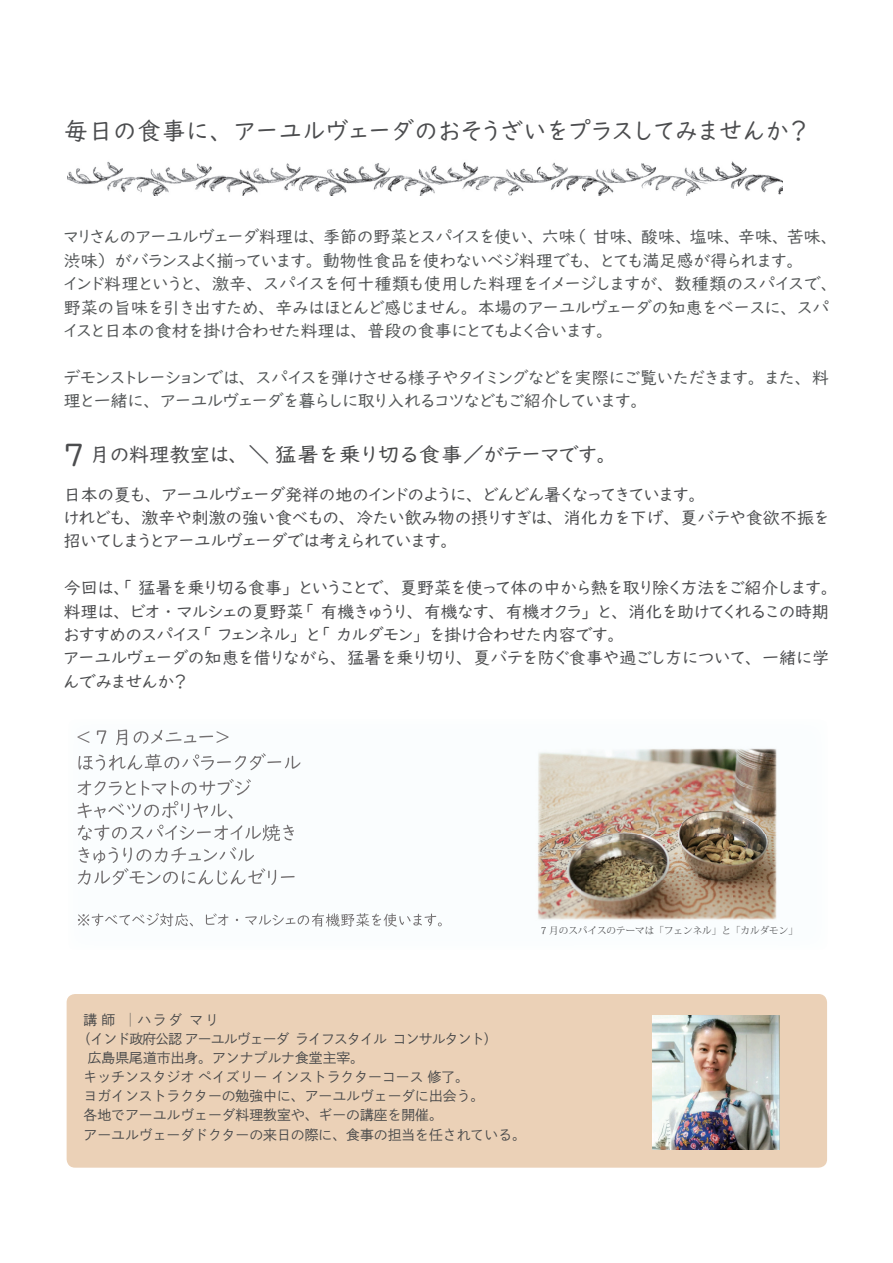
<style>
.page{position:relative;width:893px;height:1263px;background:#fff}
.page>*{position:absolute;margin:0;border:0;box-sizing:border-box;transform-origin:0 0}
.t1{font:31.95px "UD Digi Kyokasho NK R";color:#4c4d4f}
.t2{font:24.6px "UD Digi Kyokasho NK R";letter-spacing:.06em;color:#4c4d4f;scale:.95 1}
.t3{font:20.25px "UD Digi Kyokasho NK R";color:#4c4d4f}
.t4{font:16.95px/23.4px "UD Digi Kyokasho NK R";color:#4c4d4f}
.t5{font:16.95px/23.4px "UD Digi Kyokasho NK R";color:#545758}
.t6{font:16.95px/23.4px "UD Digi Kyokasho NK R";letter-spacing:.025em;color:#545758}
.t7{font:16.95px/23.4px "UD Digi Kyokasho NK R";color:#545758;scale:.94 1}
.t8{font:13.8px "DNP Shuei Go Kin Std L";color:#474849}
.t9{font:13.8px "DNP Shuei Go Kin Std L";letter-spacing:-.06em;color:#474849}
.t10{font:9.6px "Koz Min Pr 6 N";color:#505153}
.s1{color:#474849}
.s2{font-family:"Koz Min Pr 6 N"}
</style>
<div class="page">
<div style="left:67px;top:994px;width:760px;height:174px;background:#ebd1b7;border-radius:9px"></div>
<img style="left:68px;top:161px;width:715px;height:34px">
<img style="left:652px;top:1016px;width:128px;height:133px">
<img style="left:77px;top:729px;width:152px;height:16px">
<img style="left:78px;top:753px;width:222px;height:18px">
<img style="left:77px;top:779px;width:174px;height:17px">
<img style="left:77px;top:801px;width:156px;height:18px">
<img style="left:78px;top:824px;width:216px;height:17px">
<img style="left:78px;top:847px;width:176px;height:16px">
<img style="left:78px;top:868px;width:217px;height:17px">
<img style="left:78px;top:913px;width:364px;height:14px">
<img style="left:537px;top:748px;width:240px;height:172px">
<h2 class="t2" style="left:64px;top:117px;width:167px">毎日の食事に、</h2>
<h2 class="t2" style="left:234px;top:117px;width:604px">アーユルヴェーダのおそうざいをプラスしてみませんか?</h2>
<p class="t7" style="left:601px;top:225px;width:244px;text-indent:-537px">マリさんのアーユルヴェーダ料理は、季節の野菜とスパイスを使い、六味（甘味、酸味、塩味、辛味、苦味、とても満足感が得られます。</p>
<p class="t5" style="left:323px;top:249px;width:271px">動物性食品を使わないベジ料理でも、</p>
<p class="t6" style="left:264px;top:249px;width:567px;text-indent:-200px">渋味）がバランスよく揃っています。<br>スパイスを何十種類も使用した料理をイメージしますが、　数種類のスパイスで、</p>
<p class="t5" style="left:212px;top:272px;width:44px">激辛、</p>
<p class="t6" style="left:64px;top:272px;width:141px">インド料理というと、</p>
<p class="t5" style="left:64px;top:296px;width:205px">野菜の旨味を引き出すため、</p>
<p class="t5" style="left:276px;top:296px;width:195px">辛みはほとんど感じません。</p>
<p class="t5" style="left:478px;top:296px;width:313px">本場のアーユルヴェーダの知恵をベースに、</p>
<p class="t5" style="left:64px;top:319px;width:297px">イスと日本の食材を掛け合わせた料理は、</p>
<p class="t5" style="left:368px;top:319px;width:238px">普段の食事にとてもよく合います。</p>
<p class="t5" style="left:797px;top:296px;width:33px">スパ</p>
<p class="t5" style="left:256px;top:366px;width:502px">スパイスを弾けさせる様子やタイミングなどを実際にご覧いただきます。</p>
<p class="t5" style="left:160px;top:366px;width:480px;text-indent:-97px">デモンストレーションでは、<br>アーユルヴェーダを暮らしに取り入れるコツなどもご紹介しています。</p>
<p class="t5" style="left:64px;top:389px;width:90px">理と一緒に、</p>
<p class="t3" style="left:90px;top:443px;width:518px">月の料理教室は、＼<span class="s1">猛暑を乗り切る食事</span>／がテーマです。</p>
<h1 class="t1" style="left:64px;top:437px;width:23px">7</h1>
<p class="t4" style="left:64px;top:483px;width:91px">日本の夏も、</p>
<p class="t4" style="left:162px;top:483px;width:314px">アーユルヴェーダ発祥の地のインドのように、</p>
<p class="t4" style="left:483px;top:483px;width:215px">どんどん暑くなってきています。</p>
<p class="t5" style="left:765px;top:366px;width:40px">また、</p>
<p class="t5" style="left:812px;top:366px;width:19px">料</p>
<p class="t4" style="left:564px;top:506px;width:110px">消化力を下げ、</p>
<p class="t4" style="left:142px;top:506px;width:207px">激辛や刺激の強い食べもの、</p>
<p class="t4" style="left:680px;top:506px;width:150px">夏バテや食欲不振を</p>
<p class="t4" style="left:356px;top:506px;width:201px">冷たい飲み物の摂りすぎは、</p>
<p class="t4" style="left:64px;top:506px;width:387px">けれども、<br>招いてしまうとアーユルヴェーダでは考えられています。</p>
<p class="t4" style="left:400px;top:576px;width:430px">夏野菜を使って体の中から熱を取り除く方法をご紹介します。</p>
<p class="t4" style="left:64px;top:576px;width:330px">今回は、「猛暑を乗り切る食事」ということで、</p>
<p class="t4" style="left:130px;top:600px;width:286px">ビオ・マルシェの夏野菜「有機きゅうり、</p>
<p class="t4" style="left:424px;top:600px;width:74px">有機なす、</p>
<p class="t4" style="left:505px;top:600px;width:116px">有機オクラ」と、</p>
<p class="t4" style="left:64px;top:600px;width:554px">料理は、<br>おすすめのスパイス「フェンネル」と「カルダモン」を掛け合わせた内容です。</p>
<p class="t4" style="left:628px;top:600px;width:202px">消化を助けてくれるこの時期</p>
<p class="t4" style="left:64px;top:646px;width:276px">アーユルヴェーダの知恵を借りながら、んでみませんか?</p>
<p class="t4" style="left:347px;top:646px;width:119px">猛暑を乗り切り、</p>
<p class="t4" style="left:473px;top:646px;width:282px">夏バテを防ぐ食事や過ごし方について、</p>
<p class="t4" style="left:762px;top:646px;width:68px">一緒に学</p>
<p class="t10" style="left:541px;top:925px;width:259px">7 月のスパイスのテーマは「フェンネル」と「カルダモン「</p>
<p class="t8" style="left:124px;top:1010px;width:60px"><span class="s2">｜</span>ハラダ</p>
<p class="t8" style="left:84px;top:1010px;width:33px">講師</p>
<p class="t9" style="left:77px;top:1029px;width:422px">（インド政府公認アーユルヴェーダライフスタイルコンサルタント(</p>
<p class="t8" style="left:88px;top:1048px;width:278px">広島県尾道市出身。アンナプルナ食堂主宰。</p>
<p class="t8" style="left:84px;top:1068px;width:387px">キッチンスタジオペイズリーインストラクターコース修了。</p>
<p class="t8" style="left:84px;top:1087px;width:402px">ヨガインストラクターの勉強中に、アーユルヴェーダに出会う。</p>
<p class="t8" style="left:84px;top:1106px;width:361px">各地でアーユルヴェーダ料理教室や、ギーの講座を開催。</p>
<p class="t8" style="left:84px;top:1125px;width:444px">アーユルヴェーダドクターの来日の際に、食事の担当を任されている。</p>
<p class="t8" style="left:190px;top:1010px;width:31px">マリ</p>
</div>
